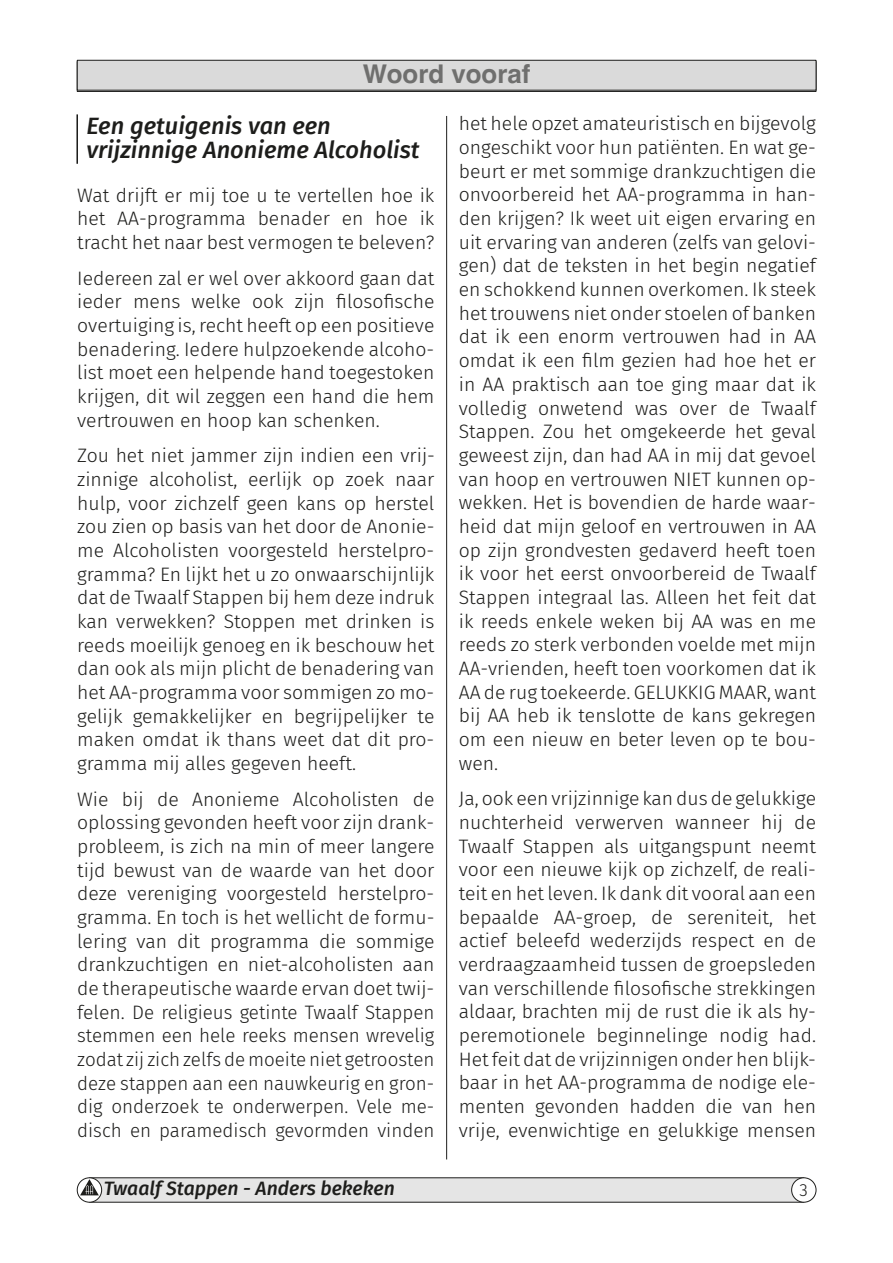
<style>
.page{position:relative;width:893px;height:1263px;background:#fff}
.page>*{position:absolute;margin:0;border:0;box-sizing:border-box;transform-origin:0 0}
.t1{font:700 25.8px "Helvetica";color:#6f6f6e}
.t2{font:italic 500 23.7px/23.7px "Fira Sans";color:#1d1d1b}
.t3{font:300 19.35px/23.7px "Fira Sans";color:#1d1d1b;text-align:justify}
.t4{font:italic 500 19.35px "Fira Sans";color:#1d1d1b}
.t5{font:300 17.25px "Fira Sans";color:#1d1d1b}
</style>
<div class="page">
<svg style="left:77px;top:90px;width:739px;height:2px"></svg>
<svg style="left:446px;top:116px;width:1px;height:1044px"></svg>
<div style="left:89px;top:1177px;width:715px;height:26px;background:#e5e5e5"></div>
<svg style="left:77px;top:1177px;width:25px;height:26px"></svg>
<svg style="left:80px;top:1179px;width:19px;height:16px"></svg>
<div style="left:791px;top:1177px;width:25px;height:26px;background:#fff;border:1px solid #1d1d1b;border-radius:50%"></div>
<div style="left:77px;top:60px;width:739px;height:30px;background:#dadada;border:1px solid #1d1d1b"></div>
<svg style="left:76px;top:114px;width:2px;height:50px"></svg>
<h1 class="t1" style="left:363px;top:63px;width:169px">Woord vooraf</h1>
<p class="t2" style="left:86px;top:114px;width:335px">Een getuigenis van een vrijzinnige Anonieme Alcoholist</p>
<p class="t3" style="left:77px;top:183px;width:359px">Wat drijft er mij toe u te vertellen hoe ik het AA-programma benader en hoe ik tracht het naar best vermogen te beleven?</p>
<p class="t3" style="left:77px;top:266px;width:359px">Iedereen zal er wel over akkoord gaan dat ieder mens welke ook zijn filosofische overtuiging is, recht heeft op een positieve benadering. Iedere hulpzoekende alcoho&shy;list moet een helpende hand toegestoken krijgen, dit wil zeggen een hand die hem vertrouwen en hoop kan schenken.</p>
<p class="t3" style="left:77px;top:444px;width:359px">Zou het niet jammer zijn indien een vrij&shy;zinnige alcoholist, eerlijk op zoek naar hulp, voor zichzelf geen kans op herstel zou zien op basis van het door de Anonie&shy;me Alcoholisten voorgesteld herstelpro&shy;gramma? En lijkt het u zo onwaarschijnlijk dat de Twaalf Stappen bij hem deze indruk kan verwekken? Stoppen met drinken is reeds moeilijk genoeg en ik beschouw het dan ook als mijn plicht de benadering van het AA-programma voor sommigen zo mo&shy;gelijk gemakkelijker en begrijpelijker te maken omdat ik thans weet dat dit pro&shy;gramma mij alles gegeven heeft.</p>
<p class="t3" style="left:77px;top:787px;width:359px">Wie bij de Anonieme Alcoholisten de oplossing gevonden heeft voor zijn drank&shy;probleem, is zich na min of meer langere tijd bewust van de waarde van het door deze vereniging voorgesteld herstelpro&shy;gramma. En toch is het wellicht de formu&shy;lering van dit programma die sommige drankzuchtigen en niet-alcoholisten aan de therapeutische waarde ervan doet twij&shy;felen. De religieus getinte Twaalf Stappen stemmen een hele reeks mensen wrevelig zodat zij zich zelfs de moeite niet getroosten deze stappen aan een nauwkeurig en gron&shy;dig onderzoek te onderwerpen. Vele me&shy;disch en paramedisch gevormden vinden</p>
<p class="t3" style="left:459px;top:112px;width:359px">het hele opzet amateuristisch en bijgevolg ongeschikt voor hun patiënten. En wat ge&shy;beurt er met sommige drankzuchtigen die onvoorbereid het AA-programma in han&shy;den krijgen? Ik weet uit eigen ervaring en uit ervaring van anderen (zelfs van gelovi&shy;gen) dat de teksten in het begin negatief en schokkend kunnen overkomen. Ik steek het trouwens niet onder stoelen of banken dat ik een enorm vertrouwen had in AA omdat ik een film gezien had hoe het er in AA praktisch aan toe ging maar dat ik volledig onwetend was over de Twaalf Stappen. Zou het omgekeerde het geval geweest zijn, dan had AA in mij dat gevoel van hoop en vertrouwen NIET kunnen op&shy;wekken. Het is bovendien de harde waar&shy;heid dat mijn geloof en vertrouwen in AA op zijn grondvesten gedaverd heeft toen ik voor het eerst onvoorbereid de Twaalf Stappen integraal las. Alleen het feit dat ik reeds enkele weken bij AA was en me reeds zo sterk verbonden voelde met mijn AA-vrienden, heeft toen voorkomen dat ik AA de rug toekeerde. GELUKKIG MAAR, want bij AA heb ik tenslotte de kans gekregen om een nieuw en beter leven op te bou&shy;wen.</p>
<p class="t3" style="left:459px;top:787px;width:359px">Ja, ook een vrijzinnige kan dus de gelukkige nuchterheid verwerven wanneer hij de Twaalf Stappen als uitgangspunt neemt voor een nieuwe kijk op zichzelf, de reali&shy;teit en het leven. Ik dank dit vooral aan een bepaalde AA-groep, de sereniteit, het actief beleefd wederzijds respect en de verdraagzaamheid tussen de groepsleden van verschillende filosofische strekkingen aldaar, brachten mij de rust die ik als hy&shy;peremotionele beginnelinge nodig had.<br>Het feit dat de vrijzinnigen onder hen blijk&shy;baar in het AA-programma de nodige ele&shy;menten gevonden hadden die van hen vrije, evenwichtige en gelukkige mensen</p>
<p class="t4" style="left:104px;top:1177px;width:293px">Twaalf Stappen - Anders bekeken</p>
<p class="t5" style="left:799px;top:1180px;width:10px">3</p>
</div>
